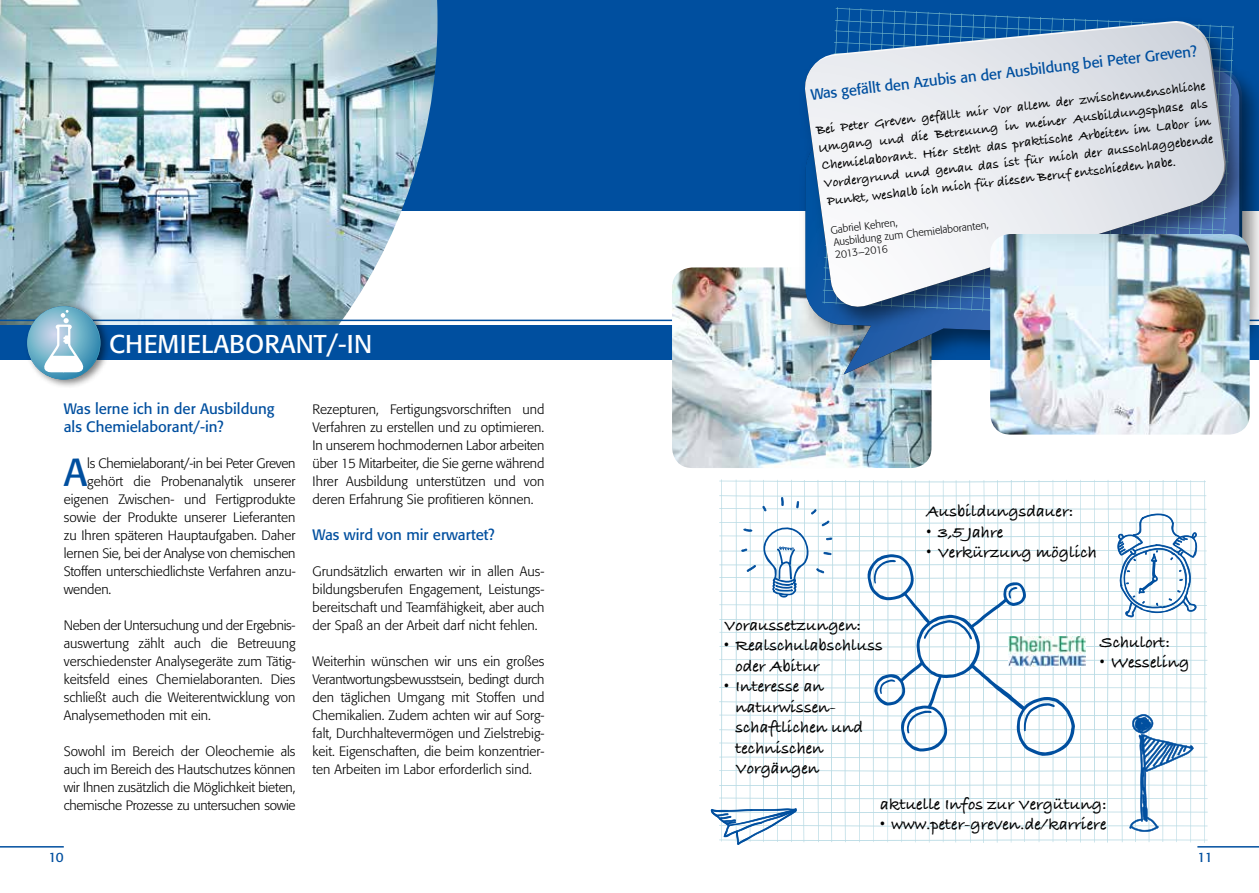
<style>
.page{position:relative;width:1259px;height:893px;background:#fff}
.page>*{position:absolute;margin:0;border:0;box-sizing:border-box;transform-origin:0 0}
.t1{font:38.7px "Formata";color:#004f9f}
.t2{font:25.5px "Formata";color:#fff}
.t3{font:700 17.1px/20.5px "Bradley Hand ITCTT";color:#000}
.t4{font:15px/18px "Formata";color:#004f9f}
.t5{font:300 13.5px/18px "Formata";color:#000;text-align:justify}
.t6{font:700 13.5px/18px "Bradley Hand ITCTT";color:#000}
.t7{font:300 13.5px "Formata";letter-spacing:-.02em;color:#000}
.t8{font:13.5px "Formata";color:#004f9f}
.t9{font:300 10.5px/12.6px "Formata";color:#000}
</style>
<div class="page">
<div style="left:0;top:0;width:1259px;height:210px;background:#004f9f"></div>
<img style="left:0;top:0;width:437px;height:326px">
<hr style="left:0;top:320px;width:1259px;height:1px;background:#004f9f">
<div style="left:0;top:326px;width:1259px;height:34px;background:#004f9f"></div>
<div style="left:24px;top:301px;width:87px;height:88px;background:#000;opacity:.5"></div>
<svg style="left:28px;top:307px;width:72px;height:72px"></svg>
<svg style="left:31px;top:310px;width:69px;height:69px;background:#95bfd1"></svg>
<hr style="left:0;top:846px;width:64px;height:2px;background:#004f9f">
<svg style="left:710px;top:479px;width:497px;height:366px"></svg>
<img style="left:672px;top:267px;width:259px;height:201px">
<hr style="left:1197px;top:846px;width:62px;height:2px;background:#004f9f">
<img style="left:792px;top:100px;width:467px;height:307px">
<img style="left:805px;top:340px;width:185px;height:35px">
<img style="left:792px;top:10px;width:465px;height:330px">
<svg style="left:803px;top:23px;width:423px;height:288px"></svg>
<img style="left:990px;top:234px;width:259px;height:201px">
<h2 class="t2" style="left:109px;top:328px;width:264px">CHEMIELABORANT/-IN</h2>
<p class="t4" style="left:64px;top:400px;width:212px">Was lerne ich in der Ausbildung als Chemielaborant/-in?</p>
<h1 class="t1" style="left:64px;top:449px;width:25px">A</h1>
<p class="t7" style="left:87px;top:455px;width:210px">ls Chemielaborant/-in bei Peter Greven</p>
<p class="t5" style="left:87px;top:472px;width:210px">gehört die Probenanalytik unserer</p>
<p class="t5" style="left:64px;top:490px;width:233px">eigenen Zwischen- und Fertigprodukte</p>
<p class="t5" style="left:64px;top:508px;width:233px">sowie der Produkte unserer Lieferanten</p>
<p class="t5" style="left:64px;top:526px;width:233px">zu Ihren späteren Hauptaufgaben. Daher</p>
<p class="t7" style="left:64px;top:545px;width:233px">lernen Sie, bei der Analyse von chemischen</p>
<p class="t5" style="left:64px;top:562px;width:233px">Stoffen unterschiedlichste Verfahren anzu-</p>
<p class="t5" style="left:64px;top:580px;width:49px">wenden.</p>
<p class="t5" style="left:64px;top:616px;width:233px">Neben der Untersuchung und der Ergebnis&shy;auswertung zählt auch die Betreuung verschiedenster Analysegeräte zum Tätig&shy;keitsfeld eines Chemielaboranten. Dies schließt auch die Weiterentwicklung von Analysemethoden mit ein.</p>
<p class="t5" style="left:64px;top:742px;width:233px">Sowohl im Bereich der Oleochemie als auch im Bereich des Hautschutzes können wir Ihnen zusätzlich die Möglichkeit bieten, chemische Prozesse zu untersuchen sowie</p>
<p class="t5" style="left:313px;top:400px;width:233px">Rezepturen, Fertigungsvorschriften und Verfahren zu erstellen und zu optimieren.<br>In unserem hochmodernen Labor arbeiten über 15 Mitarbeiter, die Sie gerne während Ihrer Ausbildung unterstützen und von deren Erfahrung Sie profitieren können.</p>
<p class="t4" style="left:313px;top:526px;width:184px">Was wird von mir erwartet?</p>
<p class="t5" style="left:313px;top:562px;width:233px">Grundsätzlich erwarten wir in allen Aus&shy;bildungsberufen Engagement, Leistungs&shy;bereitschaft und Teamfähigkeit, aber auch der Spaß an der Arbeit darf nicht fehlen.</p>
<p class="t5" style="left:313px;top:652px;width:233px">Weiterhin wünschen wir uns ein großes Verantwortungsbewusstsein, bedingt durch den täglichen Umgang mit Stoffen und Chemikalien. Zudem achten wir auf Sorg&shy;falt, Durchhaltevermögen und Zielstrebig&shy;keit. Eigenschaften, die beim konzentrier&shy;ten Arbeiten im Labor erforderlich sind.</p>
<p class="t8" style="left:49px;top:849px;width:17px">10</p>
<p class="t4" style="left:809px;top:84px;width:390px;rotate:-6deg">Was gefällt den Azubis an der Ausbildung bei Peter Greven?</p>
<p class="t6" style="left:815px;top:119px;width:395px;rotate:-6deg">Bei Peter Greven gefällt mir vor allem der zwischenmenschliche Umgang und die Betreuung in meiner Ausbildungsphase als Chemielaborant. Hier steht das praktische Arbeiten im Labor im Vordergrund und genau das ist für mich der ausschlaggebende Punkt, weshalb ich mich für diesen Beruf entschieden habe.</p>
<p class="t9" style="left:830px;top:223px;width:159px;rotate:-6deg">Gabriel Kehren,<br>Ausbildung zum Chemielaboranten,<br>2013–2016</p>
<p class="t3" style="left:926px;top:500px;width:148px">Ausbildungsdauer:</p>
<p class="t3" style="left:926px;top:521px;width:78px">• 3,5 Jahre</p>
<p class="t3" style="left:926px;top:541px;width:172px">• Verkürzung möglich</p>
<p class="t3" style="left:724px;top:614px;width:138px">Voraussetzungen:</p>
<p class="t3" style="left:735px;top:634px;width:149px;text-indent:-11px">• Realschulabschluss oder Abitur</p>
<p class="t3" style="left:735px;top:675px;width:129px;text-indent:-11px">• Interesse an naturwissen&shy;schaftlichen und technischen<br>Vorgängen</p>
<p class="t3" style="left:880px;top:793px;width:228px">aktuelle Infos zur Vergütung:</p>
<p class="t3" style="left:880px;top:814px;width:228px">• www.peter-greven.de/karriere</p>
<p class="t3" style="left:1100px;top:631px;width:71px">Schulort:</p>
<p class="t3" style="left:1100px;top:651px;width:91px">• Wesseling</p>
<p class="t8" style="left:1197px;top:849px;width:17px">11</p>
</div>
